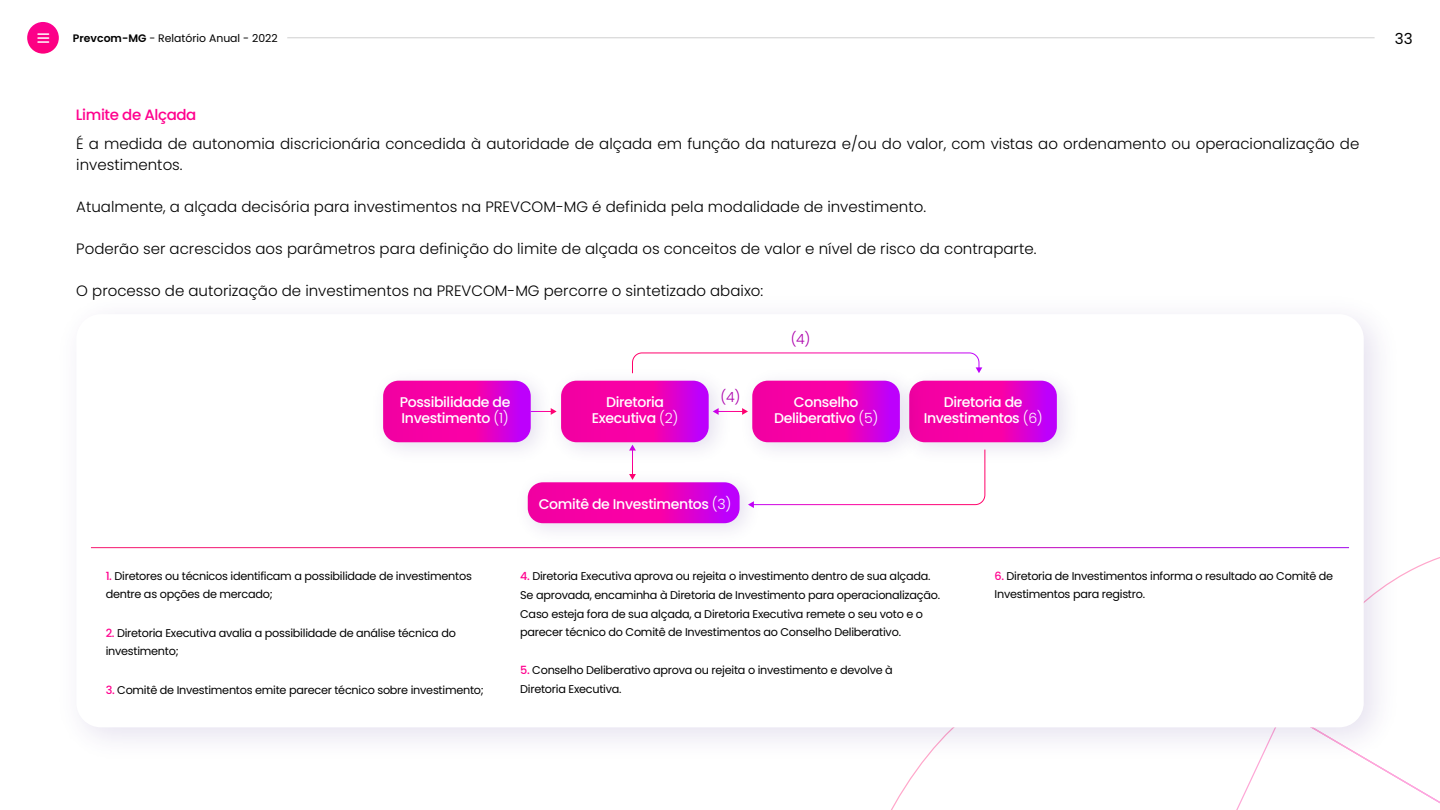
<style>
.page{position:relative;width:1440px;height:810px;background:#fff}
.page>*{position:absolute;margin:0;border:0;box-sizing:border-box;transform-origin:0 0}
.t1{font:15.15px "Poppins";color:#000}
.t2{font:300 15px/21px "Poppins";color:#000}
.t3{font:500 15px "Poppins";letter-spacing:-.025em;color:#ff008e}
.t4{font:500 14.1px/16.3px "Poppins";letter-spacing:-.025em;color:#fff;text-align:center}
.t5{font:300 14.1px "Poppins";color:#ac00ac}
.t6{font:11.25px/18.8px "Poppins";letter-spacing:-.02em;color:#000}
.t7{font:10.88px "Poppins";color:#000}
.s1{font-weight:600}
.s2{font-weight:300}
.s3{font-weight:500;color:#ff008e}
</style>
<div class="page">
<img style="left:84px;top:319px;width:1327px;height:455px">
<div style="left:76px;top:314px;width:1288px;height:413px;background:#fff;border-radius:25px"></div>
<img style="left:396px;top:380px;width:122px;height:1px">
<img style="left:765px;top:376px;width:165px;height:5px">
<img style="left:574px;top:380px;width:122px;height:1px">
<img style="left:508px;top:523px;width:261px;height:26px">
<svg style="left:632px;top:352px;width:350px;height:22px"></svg>
<svg style="left:383px;top:381px;width:674px;height:142px"></svg>
<svg style="left:27px;top:22px;width:32px;height:32px"></svg>
<svg style="left:38px;top:33px;width:11px;height:10px"></svg>
<hr style="left:287px;top:37px;width:1088px;height:1px;background:#000">
<p class="t7" style="left:73px;top:32px;width:206px"><span class="s1">Prevcom-MG</span> - Relatório Anual - 2022</p>
<h1 class="t1" style="left:1395px;top:30px;width:19px">33</h1>
<h2 class="t3" style="left:76px;top:106px;width:122px">Limite de Alçada</h2>
<h2 class="t2" style="left:76px;top:134px;width:1285px">É a medida de autonomia discricionária concedida à autoridade de alçada em função da natureza e/ou do valor, com vistas ao ordenamento ou operacionalização de investimentos.</h2>
<h2 class="t2" style="left:76px;top:197px;width:851px">Atualmente, a alçada decisória para investimentos na PREVCOM-MG é definida pela modalidade de investimento.</h2>
<h2 class="t2" style="left:76px;top:239px;width:962px">Poderão ser acrescidos aos parâmetros para definição do limite de alçada os conceitos de valor e nível de risco da contraparte.</h2>
<h2 class="t2" style="left:76px;top:281px;width:689px">O processo de autorização de investimentos na PREVCOM-MG percorre o sintetizado abaixo:</h2>
<p class="t4" style="left:400px;top:394px;width:112px;text-align:left">Possibilidade de<br>Investimento <span class="s2">(1)</span></p>
<p class="t4" style="left:592px;top:394px;width:88px">Diretoria<br>Executiva <span class="s2">(2)</span></p>
<p class="t5" style="left:720px;top:389px;width:21px">(4)</p>
<p class="t4" style="left:539px;top:496px;width:194px">Comitê de Investimentos <span class="s2">(3)</span></p>
<p class="t5" style="left:791px;top:331px;width:21px">(4)</p>
<p class="t4" style="left:774px;top:394px;width:106px">Conselho<br>Deliberativo <span class="s2">(5)</span></p>
<p class="t4" style="left:924px;top:394px;width:121px">Diretoria de<br>Investimentos <span class="s2">(6)</span></p>
<p class="t6" style="left:106px;top:567px;width:368px;line-height:18px"><span class="s3">1.</span> Diretores ou técnicos identificam a possibilidade de investimentos dentre as opções de mercado;</p>
<p class="t6" style="left:106px;top:624px;width:352px;line-height:18px"><span class="s3">2.</span> Diretoria Executiva avalia a possibilidade de análise técnica do investimento;</p>
<p class="t6" style="left:106px;top:681px;width:380px"><span class="s3">3.</span> Comitê de Investimentos emite parecer técnico sobre investimento;</p>
<p class="t6" style="left:520px;top:567px;width:421px"><span class="s3">4.</span> Diretoria Executiva aprova ou rejeita o investimento dentro de sua alçada.<br>Se aprovada, encaminha à Diretoria de Investimento para operacionalização.<br>Caso esteja fora de sua alçada, a Diretoria Executiva remete o seu voto e o parecer técnico do Comitê de Investimentos ao Conselho Deliberativo.</p>
<p class="t6" style="left:520px;top:661px;width:374px"><span class="s3">5.</span> Conselho Deliberativo aprova ou rejeita o investimento e devolve à<br>Diretoria Executiva.</p>
<p class="t6" style="left:995px;top:567px;width:340px;line-height:18px"><span class="s3">6.</span> Diretoria de Investimentos informa o resultado ao Comitê de<br>Investimentos para registro.</p>
</div>
